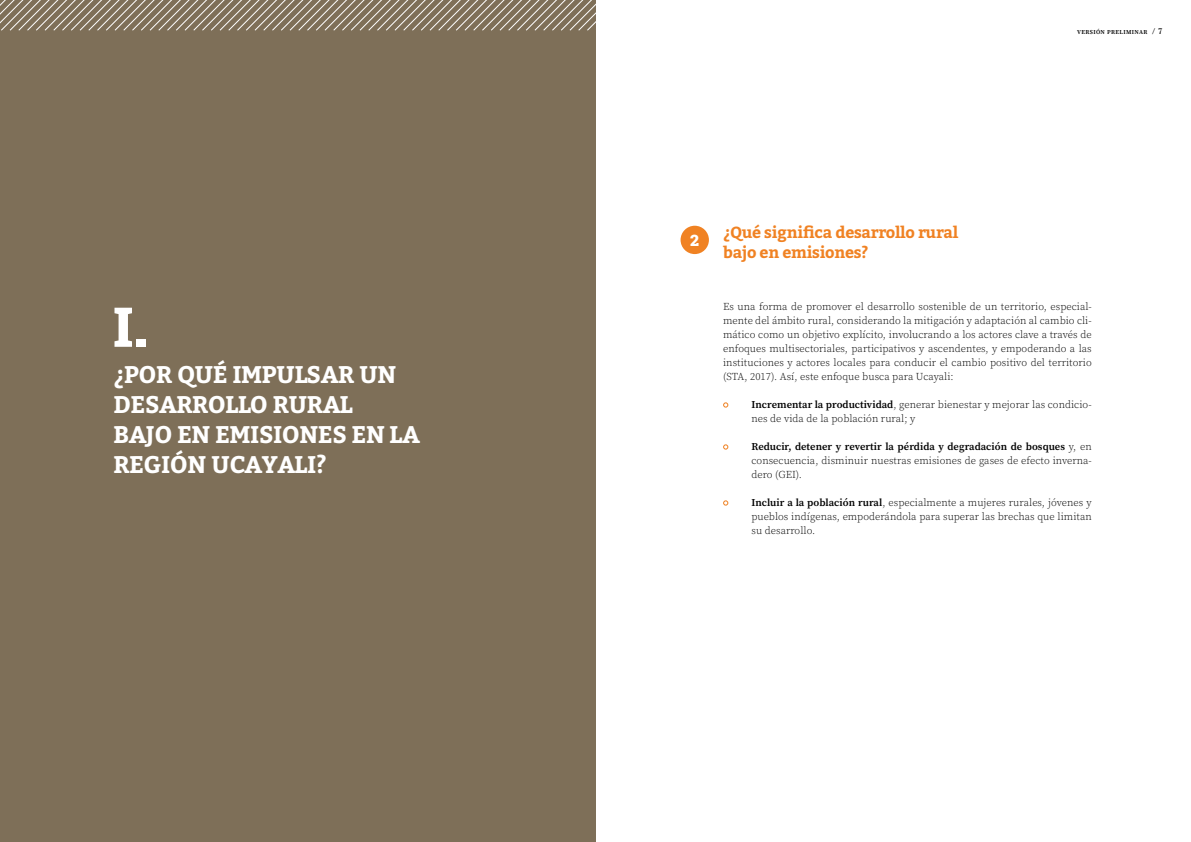
<style>
.page{position:relative;width:1191px;height:842px;background:#fff}
.page>*{position:absolute;margin:0;border:0;box-sizing:border-box;transform-origin:0 0}
.t1{font:900 55px "Roboto Slab";color:#fff}
.t2{font:700 24px/30px "Bitter";letter-spacing:-.02em;color:#fff}
.t3{font:700 16px/20px "Bitter";letter-spacing:-.02em;color:#f08223}
.t4{font:900 16px "Roboto Slab";color:#fff}
.t5{font:300 10.5px/14px "Source Serif Pro";letter-spacing:.005em;color:#000;text-align:justify}
.t6{font:600 6px "Source Serif Pro";letter-spacing:.07em;color:#000}
.s1{font-family:"Butler";font-weight:300;font-size:8px}
.s2{font-family:"Butler";font-weight:500;font-size:8px}
.s3{font-weight:600}
</style>
<div class="page">
<div style="left:0;top:0;width:595px;height:842px;background:#7e6f58"></div>
<svg style="left:0;top:0;width:596px;height:31px"></svg>
<div style="left:680px;top:226px;width:29px;height:28px;background:#f08223;border-radius:50%"></div>
<svg style="left:723px;top:402px;width:5px;height:6px"></svg>
<svg style="left:723px;top:444px;width:5px;height:6px"></svg>
<svg style="left:723px;top:500px;width:5px;height:6px"></svg>
<h1 class="t1" style="left:113px;top:289px;width:36px">I.</h1>
<h2 class="t2" style="left:113px;top:359px;width:308px">¿POR QUÉ IMPULSAR UN<br>DESARROLLO RURAL<br>BAJO EN EMISIONES EN LA<br>REGIÓN UCAYALI?</h2>
<p class="t6" style="left:1077px;top:28px;width:87px">VERSIÓN PRELIMINAR <span class="s1">/</span> <span class="s2">7</span></p>
<h3 class="t4" style="left:690px;top:229px;width:10px">2</h3>
<h3 class="t3" style="left:723px;top:222px;width:237px">¿Qué significa desarrollo rural bajo en emisiones?</h3>
<p class="t5" style="left:723px;top:299px;width:370px">Es una forma de promover el desarrollo sostenible de un territorio, especial&shy;mente del ámbito rural, considerando la mitigación y adaptación al cambio cli&shy;mático como un objetivo explícito, involucrando a los actores clave a través de enfoques multisectoriales, participativos y ascendentes, y empoderando a las instituciones y actores locales para conducir el cambio positivo del territorio (STA, 2017). Así, este enfoque busca para Ucayali:</p>
<p class="t5" style="left:751px;top:397px;width:342px"><span class="s3">Incrementar la productividad</span>, generar bienestar y mejorar las condicio&shy;nes de vida de la población rural; y</p>
<p class="t5" style="left:751px;top:439px;width:342px"><span class="s3">Reducir, detener y revertir la pérdida y degradación de bosques</span> y, en consecuencia, disminuir nuestras emisiones de gases de efecto inverna&shy;dero (GEI).</p>
<p class="t5" style="left:751px;top:495px;width:342px"><span class="s3">Incluir a la población rural</span>, especialmente a mujeres rurales, jóvenes y pueblos indígenas, empoderándola para superar las brechas que limitan su desarrollo.</p>
</div>
